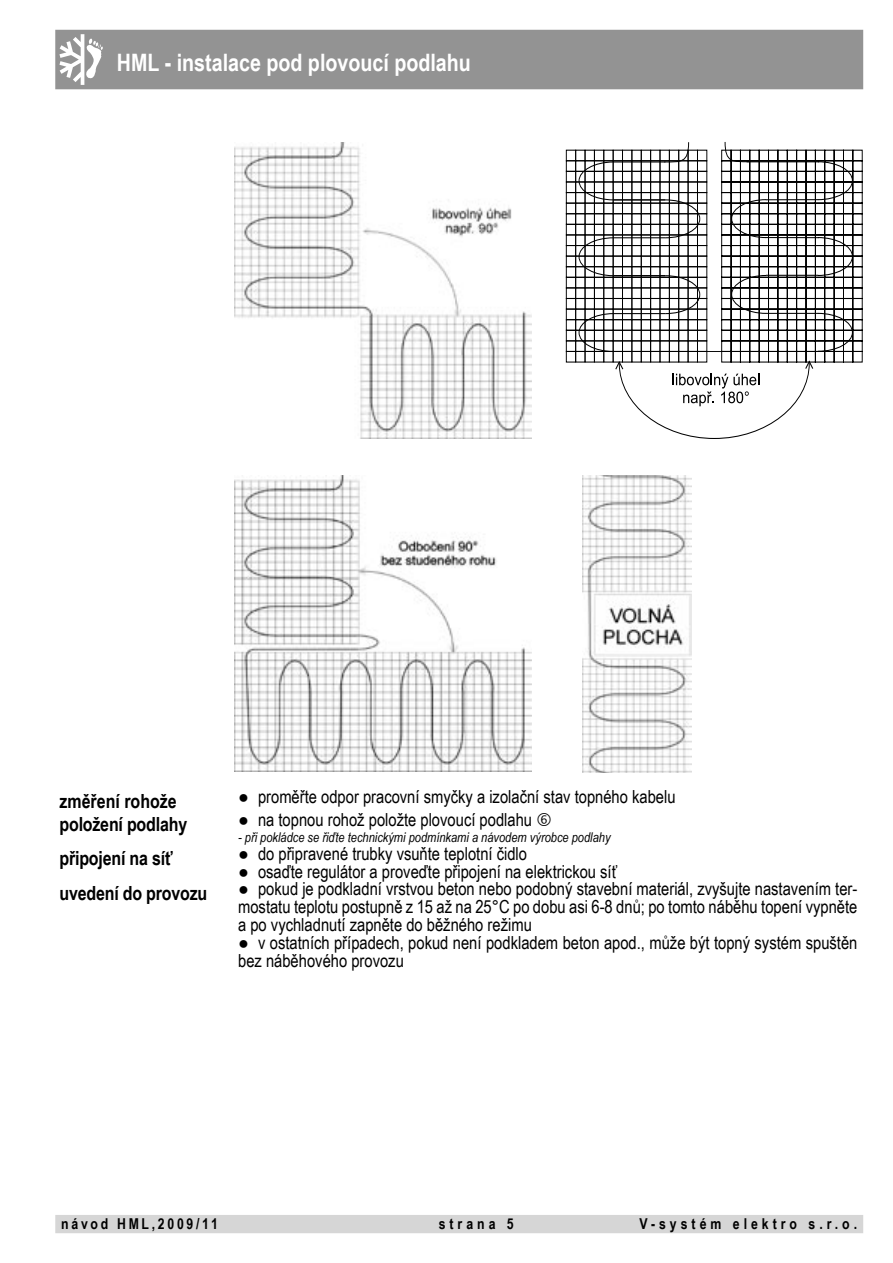
<style>
.page{position:relative;width:893px;height:1263px;background:#fff}
.page>*{position:absolute;margin:0;border:0;box-sizing:border-box;transform-origin:0 0}
.t1{font:700 24px "Arial Narrow";color:#fff}
.t2{font:700 19.5px "Arial Narrow";letter-spacing:-.01em;color:#000}
.t3{font:18px/18px "Arial Narrow";color:#000;text-align:justify}
.t4{font:700 15px "Arial Narrow";letter-spacing:.265em;color:#000}
.t5{font:700 15px "Arial Narrow";letter-spacing:.18em;color:#000}
.t6{font:italic 13.5px "Arial Narrow";color:#000}
</style>
<div class="page">
<div style="left:55px;top:1215px;width:808px;height:18px;background:#d6d6d6"></div>
<img style="left:583px;top:475px;width:109px;height:298px">
<img style="left:234px;top:476px;width:297px;height:296px">
<div style="left:566px;top:150px;width:10px;height:11px;border:1px solid #000"></div>
<div style="left:566px;top:161px;width:10px;height:10px;border:1px solid #000"></div>
<div style="left:566px;top:171px;width:10px;height:11px;border:1px solid #000"></div>
<div style="left:566px;top:182px;width:10px;height:11px;border:1px solid #000"></div>
<div style="left:566px;top:192px;width:10px;height:11px;border:1px solid #000"></div>
<div style="left:566px;top:203px;width:10px;height:11px;border:1px solid #000"></div>
<div style="left:566px;top:214px;width:10px;height:10px;border:1px solid #000"></div>
<div style="left:566px;top:224px;width:10px;height:11px;border:1px solid #000"></div>
<div style="left:566px;top:235px;width:10px;height:11px;border:1px solid #000"></div>
<div style="left:566px;top:245px;width:10px;height:11px;border:1px solid #000"></div>
<div style="left:566px;top:256px;width:10px;height:11px;border:1px solid #000"></div>
<div style="left:566px;top:267px;width:10px;height:10px;border:1px solid #000"></div>
<div style="left:566px;top:277px;width:10px;height:11px;border:1px solid #000"></div>
<div style="left:566px;top:288px;width:10px;height:11px;border:1px solid #000"></div>
<div style="left:566px;top:298px;width:10px;height:11px;border:1px solid #000"></div>
<div style="left:566px;top:309px;width:10px;height:11px;border:1px solid #000"></div>
<div style="left:566px;top:320px;width:10px;height:10px;border:1px solid #000"></div>
<div style="left:566px;top:330px;width:10px;height:11px;border:1px solid #000"></div>
<div style="left:566px;top:341px;width:10px;height:10px;border:1px solid #000"></div>
<div style="left:566px;top:351px;width:10px;height:11px;border:1px solid #000"></div>
<div style="left:576px;top:171px;width:9px;height:11px;border:1px solid #000"></div>
<div style="left:576px;top:203px;width:9px;height:11px;border:1px solid #000"></div>
<div style="left:576px;top:224px;width:9px;height:11px;border:1px solid #000"></div>
<div style="left:576px;top:256px;width:9px;height:11px;border:1px solid #000"></div>
<div style="left:576px;top:277px;width:9px;height:11px;border:1px solid #000"></div>
<div style="left:576px;top:309px;width:9px;height:11px;border:1px solid #000"></div>
<div style="left:576px;top:330px;width:9px;height:11px;border:1px solid #000"></div>
<svg style="left:578px;top:142px;width:284px;height:297px"></svg>
<img style="left:235px;top:142px;width:296px;height:296px">
<div style="left:55px;top:30px;width:808px;height:59px;background:#939393"></div>
<svg style="left:60px;top:34px;width:43px;height:51px"></svg>
<h1 class="t1" style="left:117px;top:44px;width:355px">HML - instalace pod plovoucí podlahu</h1>
<p class="t2" style="left:60px;top:786px;width:119px">změření rohože</p>
<p class="t3" style="left:238px;top:787px;width:439px">● proměřte odpor pracovní smyčky a izolační stav topného kabelu</p>
<p class="t2" style="left:60px;top:809px;width:129px">položení podlahy</p>
<p class="t3" style="left:238px;top:810px;width:295px">● na topnou rohož položte plovoucí podlahu</p>
<p class="t6" style="left:238px;top:828px;width:374px">- při pokládce se řiďte technickými podmínkami a návodem výrobce podlahy</p>
<p class="t2" style="left:60px;top:843px;width:115px">připojení na síť</p>
<p class="t3" style="left:238px;top:844px;width:290px">● do připravené trubky vsuňte teplotní čidlo</p>
<p class="t3" style="left:238px;top:862px;width:381px">● osaďte regulátor a proveďte připojení na elektrickou síť</p>
<p class="t2" style="left:60px;top:879px;width:149px">uvedení do provozu</p>
<p class="t3" style="left:238px;top:879px;width:621px">● pokud je podkladní vrstvou beton nebo podobný stavební materiál, zvyšujte nastavením ter&shy;mostatu teplotu postupně z 15 až na 25°C po dobu asi 6-8 dnů; po tomto náběhu topení vypněte a po vychladnutí zapněte do běžného režimu</p>
<p class="t3" style="left:238px;top:933px;width:621px">● v ostatních případech, pokud není podkladem beton apod., může být topný systém spuštěn bez náběhového provozu</p>
<p class="t5" style="left:61px;top:1212px;width:158px">návod HML,2009/11</p>
<p class="t4" style="left:439px;top:1212px;width:77px">strana 5</p>
<p class="t4" style="left:639px;top:1212px;width:219px">V-systém elektro s.r.o.</p>
</div>
